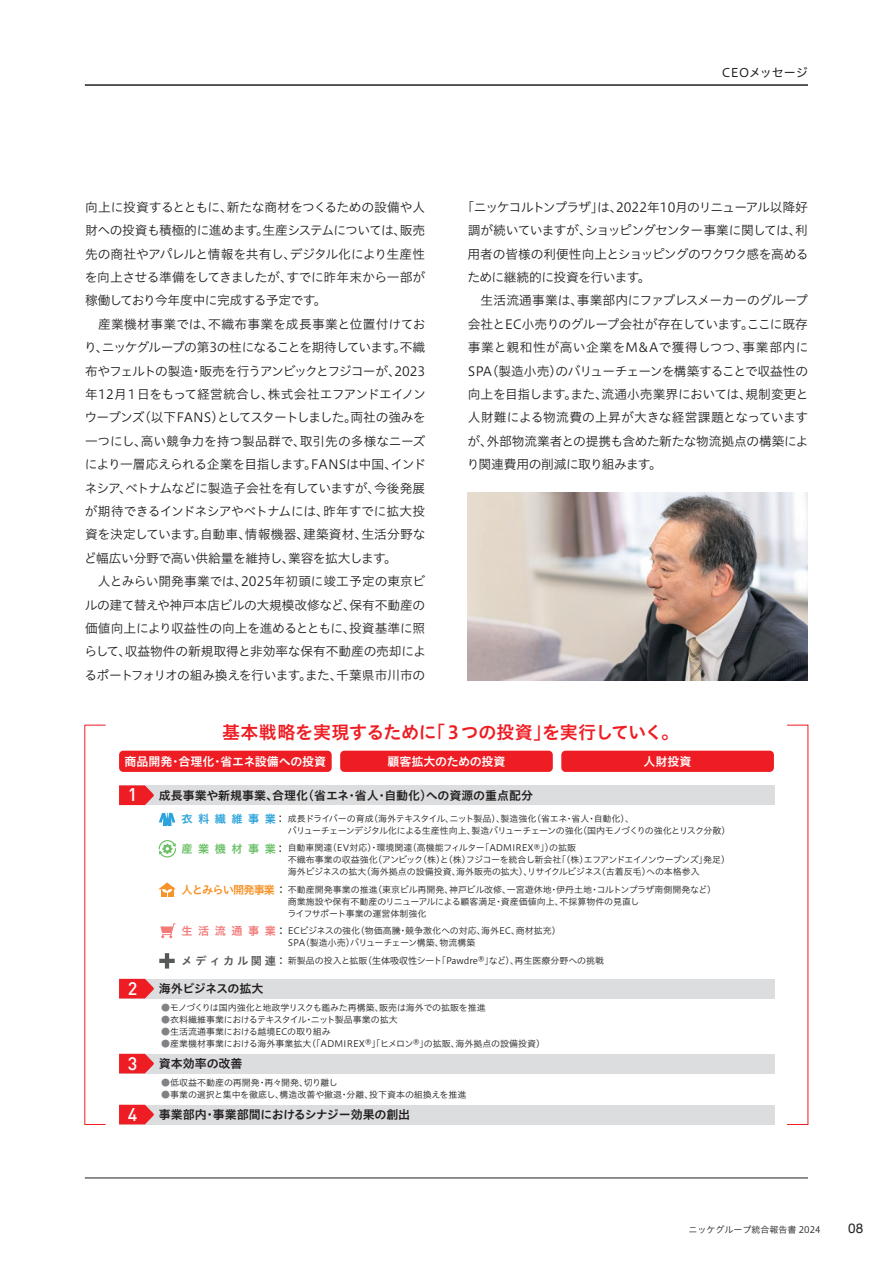
<style>
.page{position:relative;width:893px;height:1263px;background:#fff}
.page>*{position:absolute;margin:0;border:0;box-sizing:border-box;transform-origin:0 0}
.t1{font:18px "Hiragino UD Sans Std W6";letter-spacing:-.01em;color:#ee1d23}
.t2{font:13.5px "Helvetica Neue";color:#231f20}
.t3{font:12.75px/23.4px "Hiragino UD Sans Std W3";letter-spacing:-.025em;color:#231f20}
.t4{font:12px "Hiragino UD Sans Std W6";letter-spacing:-.01em;color:#231f20}
.t5{font:12px "Hiragino UD Sans Std W6";color:#fff}
.t6{font:12px "Hiragino UD Sans Std W6";letter-spacing:-.045em;color:#231f20}
.t7{font:12px "Hiragino UD Sans Std W4";letter-spacing:.005em;color:#231f20}
.t8{font:11.25px "Hiragino UD Sans Std W6";letter-spacing:-.08em;color:#f79328}
.t9{font:11.25px "Hiragino UD Sans Std W6";letter-spacing:.24em;color:#57585a}
.t10{font:11.25px "Hiragino UD Sans Std W6";letter-spacing:.49em;color:#6bc067}
.t11{font:11.25px "Hiragino UD Sans Std W6";letter-spacing:.49em;color:#2aa2db}
.t12{font:11.25px "Hiragino UD Sans Std W6";letter-spacing:.49em;color:#f37a78}
.t13{font:9px/12px "Hiragino UD Sans Std W3";letter-spacing:-.015em;color:#231f20}
.t14{font:9px/12px "Hiragino UD Sans Std W3";letter-spacing:-.05em;color:#231f20}
.t15{font:9px "Hiragino UD Sans Std W3";letter-spacing:-.035em;color:#231f20}
.s1{font-family:"DIN";font-weight:500;font-size:18px;color:#fff}
.s2{font-family:"Hiragino UD Sans Std W3";color:#231f20}
.s3{font-family:"Koz Go Pr 6 N"}
.s4{color:#808285}
</style>
<div class="page">
<hr style="left:85px;top:1178px;width:723px;height:1px;background:#231f20">
<hr style="left:85px;top:85px;width:723px;height:1px;background:#231f20">
<img style="left:468px;top:493px;width:340px;height:188px">
<div style="left:119px;top:785px;width:656px;height:20px;background:#dcdddf"></div>
<svg style="left:119px;top:785px;width:35px;height:20px"></svg>
<div style="left:119px;top:979px;width:656px;height:19px;background:#dcdddf"></div>
<svg style="left:119px;top:979px;width:35px;height:19px"></svg>
<svg style="left:158px;top:840px;width:18px;height:18px"></svg>
<svg style="left:158px;top:882px;width:18px;height:15px"></svg>
<svg style="left:159px;top:813px;width:16px;height:13px"></svg>
<svg style="left:159px;top:953px;width:16px;height:15px"></svg>
<svg style="left:160px;top:923px;width:16px;height:15px"></svg>
<div style="left:119px;top:751px;width:213px;height:21px;background:#ee1d23;border-radius:4px"></div>
<div style="left:340px;top:751px;width:213px;height:21px;background:#ee1d23;border-radius:4px"></div>
<div style="left:561px;top:751px;width:213px;height:21px;background:#ee1d23;border-radius:4px"></div>
<div style="left:119px;top:1054px;width:656px;height:19px;background:#dcdddf"></div>
<svg style="left:119px;top:1054px;width:35px;height:19px"></svg>
<div style="left:119px;top:1105px;width:656px;height:19px;background:#dcdddf"></div>
<svg style="left:119px;top:1105px;width:35px;height:19px"></svg>
<p class="t7" style="left:722px;top:63px;width:87px">CEOメッセージ</p>
<p class="t3" style="left:84px;top:194px;width:343px">向上に投資するとともに、新たな商材をつくるための設備や人財への投資も積極的に進めます。生産システムについては、販売先の商社やアパレルと情報を共有し、デジタル化により生産性を向上させる準備をしてきましたが、すでに昨年末から一部が稼働しており今年度中に完成する予定です。<br>　産業機材事業では、不織布事業を成長事業と位置付けており、ニッケグループの第3の柱になることを期待しています。不織布やフェルトの製造・販売を行うアンビックとフジコーが、2023年12月１日をもって経営統合し、株式会社エフアンドエイノンウーブンズ（以下FANS）としてスタートしました。両社の強みを一つにし、高い競争力を持つ製品群で、取引先の多様なニーズにより一層応えられる企業を目指します。FANSは中国、インドネシア、ベトナムなどに製造子会社を有していますが、今後発展が期待できるインドネシアやベトナムには、昨年すでに拡大投資を決定しています。自動車、情報機器、建築資材、生活分野など幅広い分野で高い供給量を維持し、業容を拡大します。<br>　人とみらい開発事業では、2025年初頭に竣工予定の東京ビルの建て替えや神戸本店ビルの大規模改修など、保有不動産の価値向上により収益性の向上を進めるとともに、投資基準に照らして、収益物件の新規取得と非効率な保有不動産の売却によるポートフォリオの組み換えを行います。また、千葉県市川市の</p>
<p class="t3" style="left:467px;top:194px;width:343px;text-indent:-6px">「ニッケコルトンプラザ」は、2022年10月のリニューアル以降好調が続いていますが、ショッピングセンター事業に関しては、利用者の皆様の利便性向上とショッピングのワクワク感を高めるために継続的に投資を行います。<br>　生活流通事業は、事業部内にファブレスメーカーのグループ会社とEC小売りのグループ会社が存在しています。ここに既存事業と親和性が高い企業をM&amp;Aで獲得しつつ、事業部内に<br>SPA（製造小売）のバリューチェーンを構築することで収益性の向上を目指します。また、流通小売業界においては、規制変更と人財難による物流費の上昇が大きな経営課題となっていますが、外部物流業者との提携も含めた新たな物流拠点の構築により関連費用の削減に取り組みます。</p>
<h1 class="t1" style="left:222px;top:718px;width:459px">基本戦略を実現するために「３つの投資」を実行していく。</h1>
<p class="t5" style="left:124px;top:752px;width:203px">商品開発・合理化・省エネ設備への投資</p>
<p class="t5" style="left:387px;top:752px;width:120px">顧客拡大のための投資</p>
<p class="t5" style="left:644px;top:752px;width:49px">人財投資</p>
<p class="t4" style="left:128px;top:786px;width:407px"><span class="s1">1</span> 成長事業や新規事業、合理化（省エネ・省人・自動化）への資源の重点配分</p>
<p class="t11" style="left:182px;top:810px;width:106px">衣料繊維事業<span class="s2">：</span></p>
<p class="t14" style="left:288px;top:811px;width:444px">成長ドライバーの育成（海外テキスタイル、ニット製品）、製造強化（省エネ・省人・自動化）、<br>バリューチェーンデジタル化による生産性向上、製造バリューチェーンの強化（国内モノづくりの強化とリスク分散）</p>
<p class="t13" style="left:288px;top:841px;width:444px">自動車関連（EV対応）・環境関連（高機能フィルター「ADMIREX®」）の拡販<br>不織布事業の収益強化（アンビック（株）と（株）フジコーを統合し新会社「（株）エフアンドエイノンウーブンズ」発足）海外ビジネスの拡大（海外拠点の設備投資、海外販売の拡大）、リサイクルビジネス（古着反毛）への本格参入</p>
<p class="t13" style="left:287px;top:883px;width:430px">不動産開発事業の推進（東京ビル再開発、神戸ビル改修、一宮遊休地・伊丹土地・コルトンプラザ南側開発など）商業施設や保有不動産のリニューアルによる顧客満足・資産価値向上、不採算物件の見直し<br>ライフサポート事業の運営体制強化</p>
<p class="t13" style="left:288px;top:924px;width:274px">ECビジネスの強化（物価高騰・競争激化への対応、海外EC、商材拡充）<br>SPA（製造小売）バリューチェーン構築、物流構築</p>
<p class="t13" style="left:288px;top:954px;width:318px">新製品の投入と拡販（<span class="s3">生体吸収性シート</span>「Pawdre®」など）、再生医療分野への挑戦</p>
<p class="t10" style="left:182px;top:840px;width:106px">産業機材事業<span class="s2">：</span></p>
<p class="t8" style="left:182px;top:881px;width:107px">人とみらい開発事業<span class="s2">：</span></p>
<p class="t12" style="left:182px;top:922px;width:107px">生活流通事業<span class="s2">：</span></p>
<p class="t9" style="left:182px;top:952px;width:107px">メディカル関連<span class="s2">：</span></p>
<p class="t6" style="left:128px;top:979px;width:137px"><span class="s1">2</span> 海外ビジネスの拡大</p>
<p class="t13" style="left:161px;top:1001px;width:326px"><span class="s4">●</span>モノづくりは国内強化と地政学リスクも鑑みた再構築、販売は海外での拡販を推進</p>
<p class="t15" style="left:161px;top:1012px;width:238px"><span class="s4">●</span>衣料繊維事業におけるテキスタイル・ニット製品事業の拡大</p>
<p class="t13" style="left:161px;top:1025px;width:171px"><span class="s4">●</span>生活流通事業における越境ECの取り組み</p>
<p class="t13" style="left:161px;top:1037px;width:385px"><span class="s4">●</span>産業機材事業における海外事業拡大（「ADMIREX®」「ヒメロン®」の拡販、海外拠点の設備投資）</p>
<p class="t4" style="left:128px;top:1054px;width:116px"><span class="s1">3</span> 資本効率の改善</p>
<p class="t4" style="left:128px;top:1105px;width:284px"><span class="s1">4</span> 事業部内・事業部間におけるシナジー効果の創出</p>
<p class="t13" style="left:161px;top:1076px;width:178px"><span class="s4">●</span>低収益不動産の再開発・再々開発、切り離し</p>
<p class="t13" style="left:161px;top:1088px;width:307px"><span class="s4">●</span>事業の選択と集中を徹底し、構造改善や撤退・分離、投下資本の組換えを推進</p>
<p class="t13" style="left:688px;top:1223px;width:134px">ニッケグループ統合報告書 2024</p>
<p class="t2" style="left:848px;top:1219px;width:17px">08</p>
</div>
